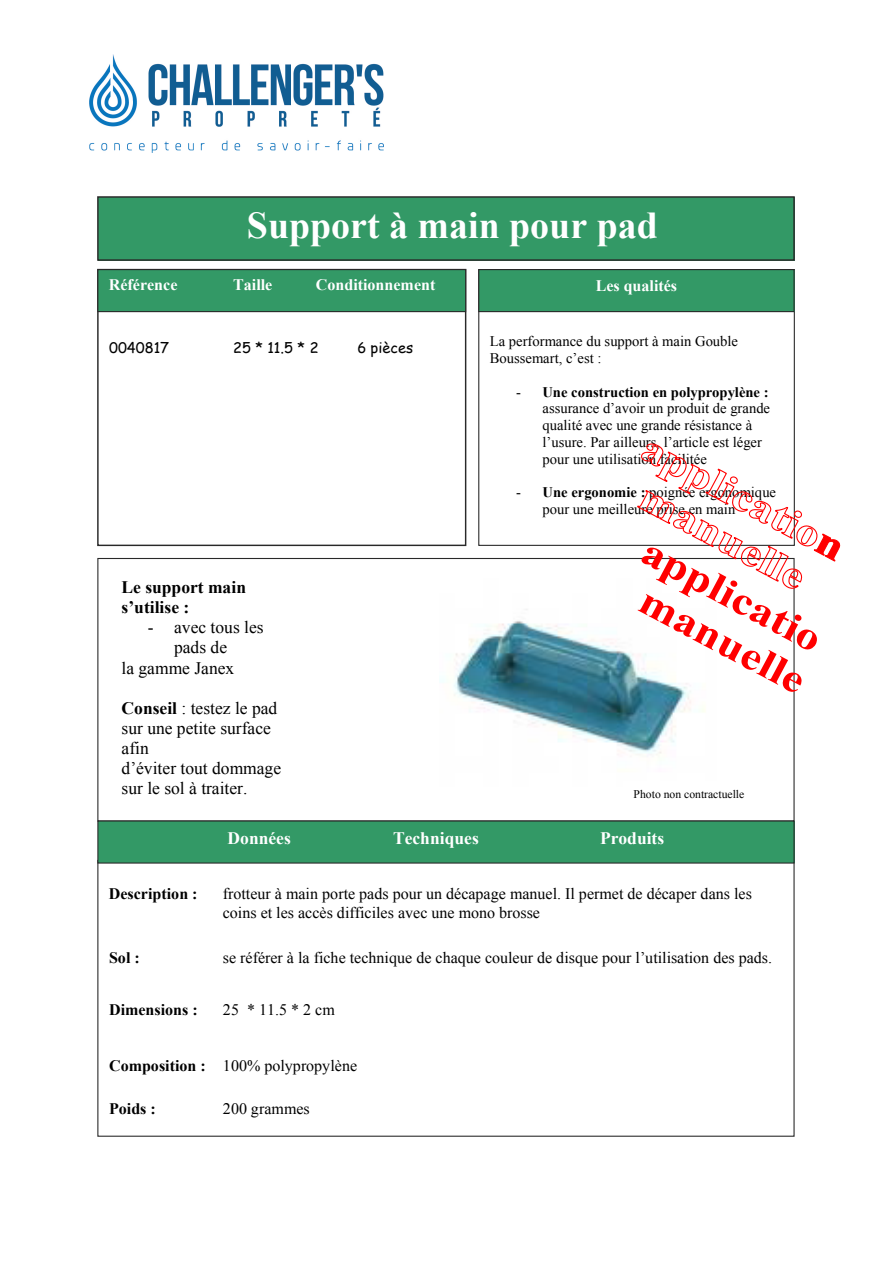
<style>
.page{position:relative;width:893px;height:1263px;background:#fff}
.page>*{position:absolute;margin:0;border:0;box-sizing:border-box;transform-origin:0 0}
.t1{font:700 37.95px "Times New Roman";color:#fff}
.t2{font:17.55px/20.1px "Times New Roman";color:#000}
.t3{font:700 17.55px "Times New Roman";color:#fff}
.t4{font:700 17.55px/20.1px "Times New Roman";color:#000}
.t5{font:16.05px/18.5px "Times New Roman";color:#000}
.t6{font:700 16.05px "Times New Roman";color:#fff}
.t7{font:700 16.05px "Times New Roman";color:#000}
.t8{font:14.55px/16.6px "Times New Roman";color:#000}
.t9{font:14.55px "Comic Sans MS";color:#000}
.t10{font:11.7px "Times New Roman";color:#000}
.s1{font-weight:700}
</style>
<div class="page">
<div style="left:98px;top:197px;width:696px;height:63px;background:#396"></div>
<div style="left:97px;top:196px;width:697px;height:65px;border:1px solid #292929"></div>
<img style="left:440px;top:609px;width:265px;height:146px">
<div style="left:98px;top:270px;width:367px;height:42px;background:#396"></div>
<div style="left:97px;top:269px;width:369px;height:43px;border:1px solid #292929"></div>
<div style="left:479px;top:270px;width:315px;height:42px;background:#396"></div>
<div style="left:478px;top:269px;width:316px;height:43px;border:1px solid #292929"></div>
<div style="left:98px;top:821px;width:696px;height:42px;background:#396"></div>
<div style="left:97px;top:820px;width:697px;height:44px;border:1px solid #292929"></div>
<svg style="left:636px;top:443px;width:204px;height:249px"></svg>
<img style="left:89px;top:55px;width:294px;height:98px">
<h1 class="t1" style="left:247px;top:199px;width:412px">Support à main pour pad</h1>
<p class="t6" style="left:109px;top:274px;width:70px">Référence</p>
<p class="t6" style="left:233px;top:274px;width:41px">Taille</p>
<p class="t6" style="left:316px;top:274px;width:121px">Conditionnement</p>
<p class="t6" style="left:595px;top:274px;width:83px">Les qualités</p>
<p class="t9" style="left:109px;top:337px;width:62px">0040817</p>
<p class="t9" style="left:233px;top:337px;width:87px">25 * 11.5 * 2</p>
<p class="t9" style="left:357px;top:337px;width:57px">6 pièces</p>
<p class="t8" style="left:490px;top:333px;width:250px">La performance du support à main Gouble<br>Boussemart, c’est :</p>
<p class="t8" style="left:542px;top:383px;width:229px;text-indent:-26px">- <span class="s1">Une construction en polypropylène : </span>assurance d’avoir un produit de grande qualité avec une grande résistance à l’usure. Par ailleurs, l’article est léger pour une utilisation facilitée</p>
<p class="t8" style="left:542px;top:484px;width:235px;text-indent:-26px">- <span class="s1">Une ergonomie :</span> poignée ergonomique pour une meilleure prise en main</p>
<p class="t4" style="left:122px;top:577px;width:126px">Le support main s’utilise :</p>
<p class="t2" style="left:148px;top:617px;width:117px">- avec tous les</p>
<p class="t2" style="left:174px;top:637px;width:55px">pads de</p>
<p class="t2" style="left:122px;top:657px;width:114px">la gamme Janex</p>
<p class="t2" style="left:122px;top:698px;width:161px"><span class="s1">Conseil</span> : testez le pad sur une petite surface afin<br>d’éviter tout dommage sur le sol à traiter.</p>
<p class="t10" style="left:633px;top:786px;width:112px">Photo non contractuelle</p>
<p class="t3" style="left:228px;top:826px;width:65px">Données</p>
<p class="t3" style="left:393px;top:826px;width:87px">Techniques</p>
<p class="t3" style="left:600px;top:826px;width:66px">Produits</p>
<p class="t7" style="left:109px;top:883px;width:90px">Description :</p>
<p class="t5" style="left:223px;top:885px;width:530px">frotteur à main porte pads pour un décapage manuel. Il permet de décaper dans les coins et les accès difficiles avec une mono brosse</p>
<p class="t7" style="left:109px;top:947px;width:32px">Sol :</p>
<p class="t5" style="left:223px;top:948px;width:551px">se référer à la fiche technique de chaque couleur de disque pour l’utilisation des pads.</p>
<p class="t7" style="left:109px;top:999px;width:90px">Dimensions :</p>
<p class="t5" style="left:223px;top:1000px;width:113px">25 * 11.5 * 2 cm</p>
<p class="t5" style="left:109px;top:1056px;width:249px"><span class="s1">Composition :</span> 100% polypropylène</p>
<p class="t7" style="left:109px;top:1098px;width:48px">Poids :</p>
<p class="t5" style="left:223px;top:1099px;width:88px">200 grammes</p>
</div>
